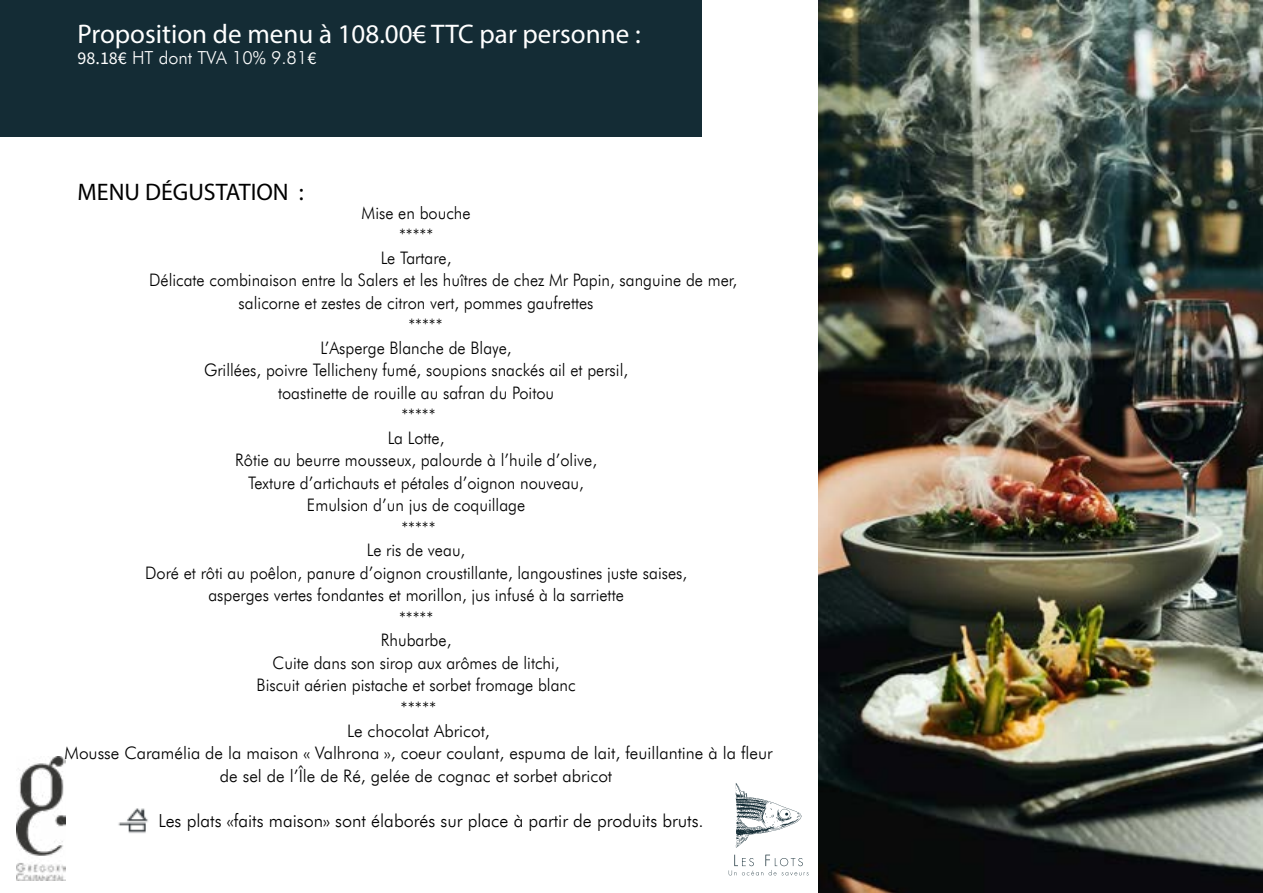
<style>
.page{position:relative;width:1263px;height:893px;background:#fff}
.page>*{position:absolute;margin:0;border:0;box-sizing:border-box;transform-origin:0 0}
.t1{font:27px "Myriad Pro";color:#fff}
.t2{font:24px "Myriad Pro";color:#000}
.t3{font:300 18px "Futura BT";color:#000}
.t4{font:300 18px "Futura BT";color:#fff}
.t5{font:300 17.25px "Futura BT";color:#000;scale:.95 1}
.t6{font:300 17.25px "Futura BT";color:#000}
.s1{font-family:"Source Sans Pro";font-weight:400}
</style>
<div class="page">
<div style="left:0;top:0;width:702px;height:136px;background:#142c35"></div>
<img style="left:16px;top:756px;width:50px;height:125px">
<img style="left:819px;top:0;width:444px;height:893px">
<img style="left:118px;top:808px;width:30px;height:25px">
<svg style="left:735px;top:783px;width:67px;height:65px"></svg>
<svg style="left:729px;top:855px;width:79px;height:20px"></svg>
<h1 class="t1" style="left:78px;top:17px;width:564px">Proposition de menu à 108.00€ TTC par personne :</h1>
<p class="t4" style="left:78px;top:47px;width:240px"><span class="s1">98.18€</span> HT dont TVA 10% 9.81<span class="s1">€</span></p>
<h2 class="t2" style="left:78px;top:177px;width:228px">MENU DÉGUSTATION :</h2>
<p class="t5" style="left:362px;top:202px;width:116px">Mise en bouche</p>
<p class="t5" style="left:399px;top:225px;width:38px">*****</p>
<p class="t5" style="left:381px;top:247px;width:76px">Le Tartare,</p>
<p class="t5" style="left:149px;top:270px;width:620px">Délicate combinaison entre la Salers et les huîtres de chez Mr Papin, sanguine de mer,</p>
<p class="t5" style="left:239px;top:292px;width:375px">salicorne et zestes de citron vert, pommes gaufrettes</p>
<p class="t5" style="left:408px;top:315px;width:38px">*****</p>
<p class="t5" style="left:320px;top:337px;width:203px">L’Asperge Blanche de Blaye,</p>
<p class="t5" style="left:204px;top:360px;width:448px">Grillées, poivre Tellicheny fumé, soupions snackés ail et persil,</p>
<p class="t5" style="left:278px;top:382px;width:292px">toastinette de rouille au safran du Poitou</p>
<p class="t5" style="left:401px;top:405px;width:38px">*****</p>
<p class="t5" style="left:388px;top:427px;width:61px">La Lotte,</p>
<p class="t5" style="left:235px;top:450px;width:382px">Rôtie au beurre mousseux, palourde à l’huile d’olive,</p>
<p class="t5" style="left:248px;top:472px;width:355px">Texture d’artichauts et pétales d’oignon nouveau,</p>
<p class="t5" style="left:307px;top:495px;width:231px">Emulsion d’un jus de coquillage</p>
<p class="t5" style="left:401px;top:517px;width:38px">*****</p>
<p class="t5" style="left:367px;top:540px;width:105px">Le ris de veau,</p>
<p class="t5" style="left:145px;top:562px;width:572px">Doré et rôti au poêlon, panure d’oignon croustillante, langoustines juste saises,</p>
<p class="t5" style="left:208px;top:585px;width:439px">asperges vertes fondantes et morillon, jus infusé à la sarriette</p>
<p class="t5" style="left:399px;top:607px;width:38px">*****</p>
<p class="t5" style="left:381px;top:630px;width:76px">Rhubarbe,</p>
<p class="t5" style="left:273px;top:652px;width:304px">Cuite dans son sirop aux arômes de litchi,</p>
<p class="t5" style="left:257px;top:675px;width:337px">Biscuit aérien pistache et sorbet fromage blanc</p>
<p class="t6" style="left:400px;top:697px;width:37px">*****</p>
<p class="t6" style="left:347px;top:720px;width:144px">Le chocolat Abricot,</p>
<p class="t6" style="left:65px;top:742px;width:709px">Mousse Caramélia de la maison « Valhrona », coeur coulant, espuma de lait, feuillantine à la fleur</p>
<p class="t6" style="left:220px;top:765px;width:394px">de sel de l’Île de Ré, gelée de cognac et sorbet abricot</p>
<p class="t3" style="left:159px;top:810px;width:547px">Les plats «faits maison» sont élaborés sur place à partir de produits bruts.</p>
</div>
